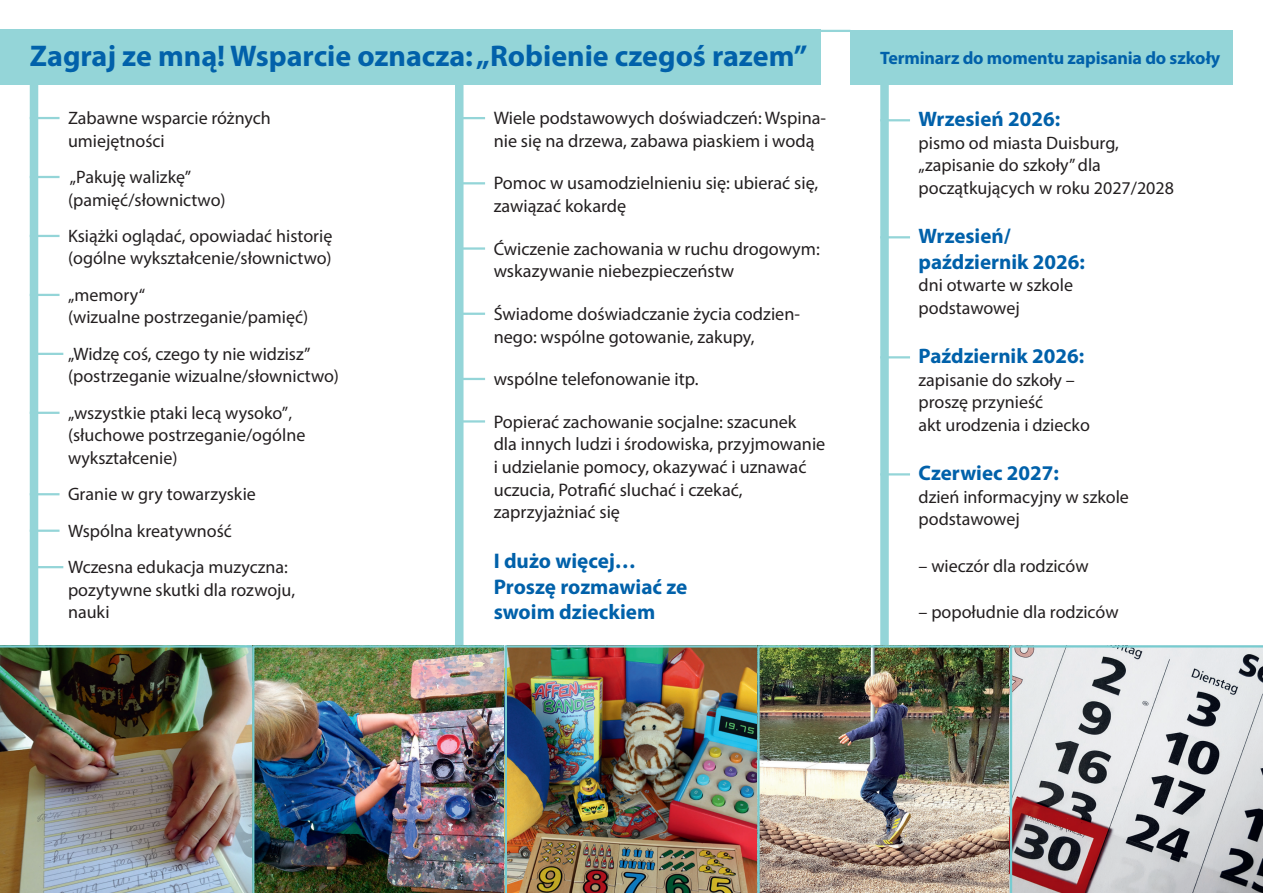
<style>
.page{position:relative;width:1263px;height:893px;background:#fff}
.page>*{position:absolute;margin:0;border:0;box-sizing:border-box;transform-origin:0 0}
.t1{font:700 30px "Myriad Pro";color:#0161aa}
.t2{font:700 21.15px/25.8px "Myriad Pro";color:#0161aa}
.t3{font:700 21px/25.5px "Myriad Pro";color:#0161aa}
.t4{font:18.15px/22.6px "Myriad Pro";color:#231f20}
.t5{font:18px/22.5px "Myriad Pro";color:#231f20}
.t6{font:700 18px "Myriad Pro";letter-spacing:-.01em;color:#0161aa}
</style>
<div class="page">
<div style="left:850px;top:30px;width:383px;height:55px;background:#94d5d8"></div>
<div style="left:0;top:30px;width:821px;height:55px;background:#94d5d8"></div>
<div style="left:30px;top:81px;width:8px;height:573px;background:#94d5d8"></div>
<div style="left:455px;top:81px;width:8px;height:573px;background:#94d5d8"></div>
<div style="left:880px;top:81px;width:9px;height:573px;background:#94d5d8"></div>
<hr style="left:30px;top:117px;width:30px;height:2px;background:#94d5d8">
<hr style="left:30px;top:176px;width:30px;height:2px;background:#94d5d8">
<hr style="left:30px;top:235px;width:30px;height:2px;background:#94d5d8">
<hr style="left:30px;top:294px;width:30px;height:2px;background:#94d5d8">
<hr style="left:34px;top:353px;width:29px;height:2px;background:#94d5d8">
<hr style="left:30px;top:412px;width:30px;height:2px;background:#94d5d8">
<hr style="left:30px;top:493px;width:30px;height:2px;background:#94d5d8">
<hr style="left:30px;top:530px;width:30px;height:2px;background:#94d5d8">
<hr style="left:34px;top:566px;width:29px;height:2px;background:#94d5d8">
<hr style="left:455px;top:117px;width:30px;height:2px;background:#94d5d8">
<hr style="left:455px;top:182px;width:30px;height:2px;background:#94d5d8">
<hr style="left:455px;top:247px;width:30px;height:3px;background:#94d5d8">
<hr style="left:455px;top:313px;width:30px;height:2px;background:#94d5d8">
<hr style="left:455px;top:378px;width:30px;height:2px;background:#94d5d8">
<hr style="left:455px;top:420px;width:30px;height:3px;background:#94d5d8">
<hr style="left:880px;top:119px;width:30px;height:2px;background:#94d5d8">
<hr style="left:880px;top:236px;width:30px;height:2px;background:#94d5d8">
<hr style="left:880px;top:356px;width:30px;height:2px;background:#94d5d8">
<hr style="left:880px;top:473px;width:30px;height:2px;background:#94d5d8">
<img style="left:0;top:645px;width:252px;height:248px">
<img style="left:252px;top:645px;width:253px;height:248px">
<img style="left:505px;top:645px;width:252px;height:248px">
<img style="left:757px;top:645px;width:253px;height:248px">
<svg style="left:1010px;top:645px;width:253px;height:248px;background:#b9b5b9"></svg>
<hr style="left:821px;top:30px;width:29px;height:2px;background:#94d5d8">
<h1 class="t1" style="left:30px;top:36px;width:779px">Zagraj ze mną! Wsparcie oznacza: „Robienie czegoś razem”</h1>
<p class="t5" style="left:68px;top:106px;width:204px">Zabawne wsparcie różnych umiejętności</p>
<p class="t5" style="left:68px;top:165px;width:159px">„Pakuję walizkę” (pamięć/słownictwo)</p>
<p class="t5" style="left:68px;top:224px;width:266px">Książki oglądać, opowiadać historię (ogólne wykształcenie/słownictwo)</p>
<p class="t5" style="left:68px;top:283px;width:242px">„memory“<br>(wizualne postrzeganie/pamięć)</p>
<p class="t5" style="left:68px;top:342px;width:273px">„Widzę coś, czego ty nie widzisz” (postrzeganie wizualne/słownictwo)</p>
<p class="t5" style="left:68px;top:401px;width:239px">„wszystkie ptaki lecą wysoko” ‚ (słuchowe postrzeganie/ogólne wykształcenie)</p>
<p class="t5" style="left:68px;top:476px;width:221px;line-height:36.5px">Granie w gry towarzyskie<br>Wspólna kreatywność<br>Wczesna edukacja muzyczna:</p>
<p class="t5" style="left:68px;top:578px;width:229px">pozytywne skutki dla rozwoju, nauki</p>
<p class="t4" style="left:494px;top:106px;width:334px">Wiele podstawowych doświadczeń: Wspina&shy;nie się na drzewa, zabawa piaskiem i wodą</p>
<p class="t4" style="left:494px;top:172px;width:326px">Pomoc w usamodzielnieniu się: ubierać się, zawiązać kokardę</p>
<p class="t4" style="left:494px;top:237px;width:328px">Ćwiczenie zachowania w ruchu drogowym: wskazywanie niebezpieczeństw</p>
<p class="t4" style="left:494px;top:302px;width:308px">Świadome doświadczanie życia codzien&shy;nego: wspólne gotowanie, zakupy,</p>
<p class="t4" style="left:494px;top:367px;width:206px">wspólne telefonowanie itp.</p>
<p class="t4" style="left:494px;top:410px;width:333px">Popierać zachowanie socjalne: szacunek<br>dla innych ludzi i środowiska, przyjmowanie i udzielanie pomocy, okazywać i uznawać uczucia, Potrafić sluchać i czekać, zaprzyjażniać się</p>
<p class="t2" style="left:494px;top:547px;width:195px">I dużo więcej…<br>Proszę rozmawiać ze swoim dzieckiem</p>
<p class="t6" style="left:880px;top:46px;width:341px">Terminarz do momentu zapisania do szkoły</p>
<p class="t3" style="left:918px;top:106px;width:143px">Wrzesień 2026:</p>
<p class="t5" style="left:918px;top:131px;width:257px">pismo od miasta Duisburg, „zapisanie do szkoły” dla początkujących w roku 2027/2028</p>
<p class="t3" style="left:918px;top:223px;width:168px">Wrzesień/ październik 2026:</p>
<p class="t5" style="left:918px;top:274px;width:156px">dni otwarte w szkole podstawowej</p>
<p class="t3" style="left:918px;top:343px;width:167px">Październik 2026:</p>
<p class="t5" style="left:918px;top:368px;width:173px">zapisanie do szkoły – proszę przynieść<br>akt urodzenia i dziecko</p>
<p class="t3" style="left:918px;top:460px;width:142px">Czerwiec 2027:</p>
<p class="t5" style="left:918px;top:485px;width:212px">dzień informacyjny w szkole podstawowej</p>
<p class="t5" style="left:918px;top:554px;width:172px">– wieczór dla rodziców</p>
<p class="t5" style="left:918px;top:601px;width:202px">– popołudnie dla rodziców</p>
</div>
